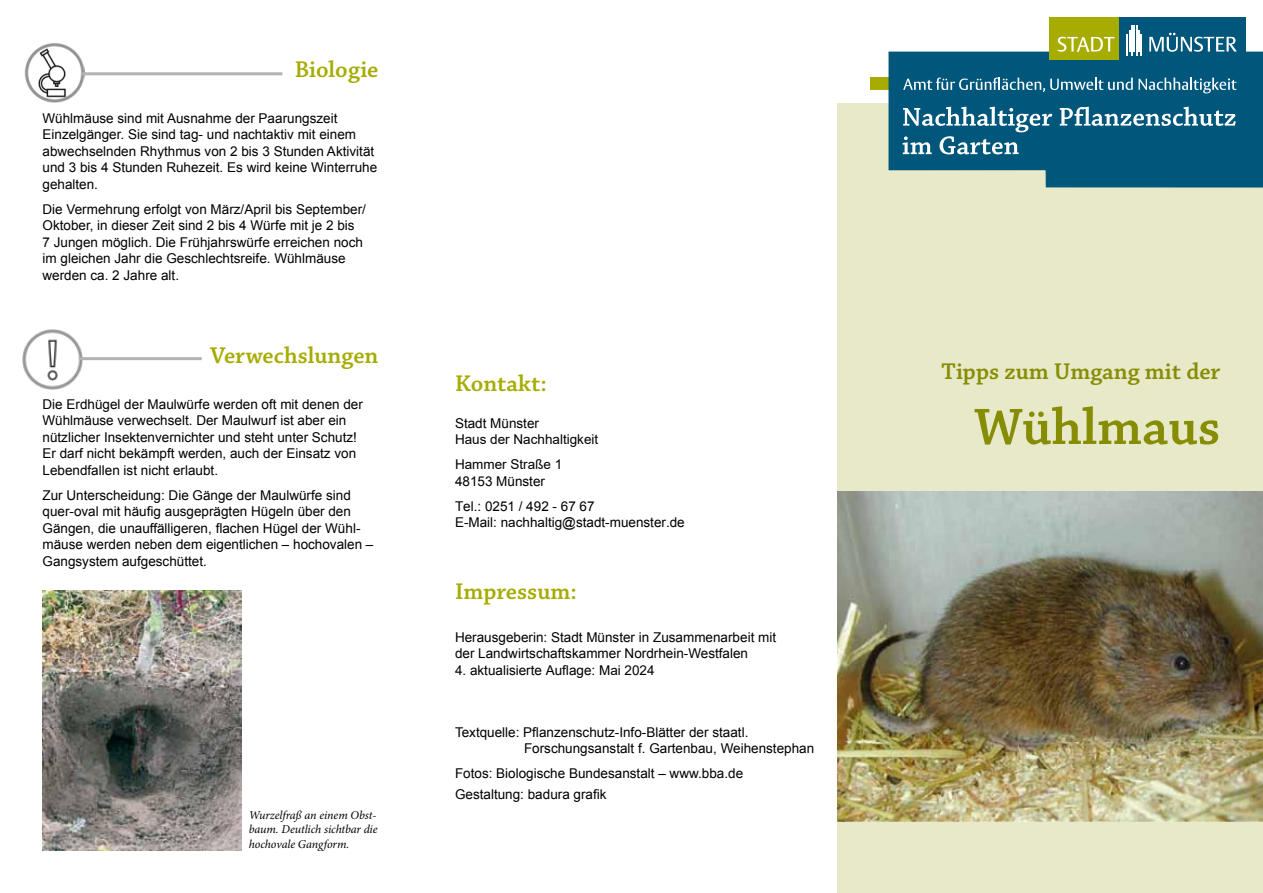
<style>
.page{position:relative;width:1263px;height:893px;background:#fff}
.page>*{position:absolute;margin:0;border:0;box-sizing:border-box;transform-origin:0 0}
.t1{font:600 54px "Chaparral Pro";color:#878d02}
.t2{font:600 24px "Chaparral Pro";color:#a6ac00}
.t3{font:600 24px "Chaparral Pro";color:#878d02}
.t4{font:13.5px/16.5px "Arial";color:#000}
.t5{font:13.5px/16.5px "Arial";color:#000}
.t6{font:italic 12px/14.4px "Minion Pro";letter-spacing:-.01em;color:#000;text-align:justify}
.s1{font-style:inherit}
</style>
<div class="page">
<div style="left:838px;top:103px;width:425px;height:790px;background:#e8e9c8"></div>
<img style="left:25px;top:43px;width:60px;height:60px">
<hr style="left:82px;top:72px;width:200px;height:3px;background:#b1b3b4">
<div style="left:870px;top:77px;width:20px;height:13px;background:#a6ac00"></div>
<svg style="left:888px;top:52px;width:375px;height:136px;background:#146481"></svg>
<div style="left:1049px;top:17px;width:70px;height:43px;background:#a6ac00"></div>
<div style="left:1119px;top:17px;width:126px;height:43px;background:#00577b"></div>
<hr style="left:1126px;top:34px;width:2px;height:22px;background:#fff">
<svg style="left:1129px;top:30px;width:1px;height:22px"></svg>
<hr style="left:1131px;top:25px;width:2px;height:31px;background:#fff">
<hr style="left:1133px;top:25px;width:2px;height:27px;background:#fff">
<hr style="left:1136px;top:25px;width:1px;height:31px;background:#fff">
<hr style="left:1138px;top:30px;width:2px;height:22px;background:#fff">
<svg style="left:1141px;top:34px;width:1px;height:22px"></svg>
<svg style="left:1058px;top:37px;width:56px;height:15px"></svg>
<svg style="left:1149px;top:33px;width:88px;height:19px"></svg>
<svg style="left:903px;top:78px;width:333px;height:15px;background:#3b7e99"></svg>
<svg style="left:1060px;top:107px;width:176px;height:19px;background:#558fa7"></svg>
<svg style="left:903px;top:107px;width:149px;height:47px;background:#3d7f9a"></svg>
<img style="left:838px;top:492px;width:425px;height:330px">
<img style="left:22px;top:330px;width:60px;height:60px">
<hr style="left:79px;top:357px;width:123px;height:3px;background:#b1b3b4">
<img style="left:43px;top:590px;width:199px;height:260px">
<h2 class="t2" style="left:295px;top:56px;width:85px">Biologie</h2>
<p class="t4" style="left:43px;top:110px;width:336px">Wühlmäuse sind mit Ausnahme der Paarungszeit Einzelgänger. Sie sind tag- und nachtaktiv mit einem abwechselnden Rhythmus von 2 bis 3 Stunden Aktivität und 3 bis 4 Stunden Ruhezeit. Es wird keine Winterruhe gehalten.</p>
<p class="t4" style="left:43px;top:201px;width:325px">Die Vermehrung erfolgt von März/April bis September/ Oktober, in dieser Zeit sind 2 bis 4 Würfe mit je 2 bis<br>7 Jungen möglich. Die Frühjahrswürfe erreichen noch im gleichen Jahr die Geschlechtsreife. Wühlmäuse werden ca. 2 Jahre alt.</p>
<h2 class="t2" style="left:210px;top:342px;width:170px">Verwechslungen</h2>
<p class="t4" style="left:43px;top:396px;width:322px">Die Erdhügel der Maulwürfe werden oft mit denen der Wühlmäuse verwechselt. Der Maulwurf ist aber ein nützlicher Insektenvernichter und steht unter Schutz!<br>Er darf nicht bekämpft werden, auch der Einsatz von Lebendfallen ist nicht erlaubt.</p>
<p class="t4" style="left:43px;top:487px;width:332px">Zur Unterscheidung: Die Gänge der Maulwürfe sind quer-oval mit häufig ausgeprägten Hügeln über den Gängen, die unauffälligeren, flachen Hügel der Wühl&shy;mäuse werden neben dem eigentlichen – hochovalen – Gangsystem aufgeschüttet.</p>
<p class="t6" style="left:249px;top:808px;width:130px">Wurzelfraß an einem Obst&shy;baum. Deutlich sichtbar die hochovale Gangform.</p>
<h2 class="t2" style="left:455px;top:370px;width:93px">Kontakt:</h2>
<p class="t4" style="left:455px;top:415px;width:86px">Stadt Münster</p>
<p class="t5" style="left:455px;top:431px;width:145px">Haus der Nachhaltigkeit</p>
<p class="t5" style="left:455px;top:456px;width:109px">Hammer Straße <span class="s1">1<br>481</span>5<span class="s1">3 Münster</span></p>
<p class="t4" style="left:455px;top:498px;width:231px">Tel.: 0251 / 492 - 67 67<br>E-Mail: <span class="s1">nachhaltig</span>@stadt-muenster.de</p>
<h2 class="t2" style="left:455px;top:578px;width:123px">Impressum:</h2>
<p class="t4" style="left:455px;top:629px;width:323px">Herausgeberin: Stadt Münster in Zusammenarbeit mit der Landwirtschaftskammer Nordrhein-Westfalen</p>
<p class="t4" style="left:455px;top:661px;width:201px"><span class="s1">4.</span> aktualisierte Auflage: <span class="s1">Mai 2024</span></p>
<p class="t4" style="left:524px;top:723px;width:292px;text-indent:-69px">Textquelle: Pflanzenschutz-Info-Blätter der staatl.<br>Forschungsanstalt f. Gartenbau, Weihenstephan</p>
<p class="t4" style="left:455px;top:763px;width:290px;line-height:20.7px">Fotos: Biologische Bundesanstalt – www.bba.de<br>Gestaltung: badura grafik</p>
<h2 class="t3" style="left:941px;top:358px;width:280px">Tipps zum Umgang mit der</h2>
<h1 class="t1" style="left:974px;top:396px;width:248px">Wühlmaus</h1>
</div>
